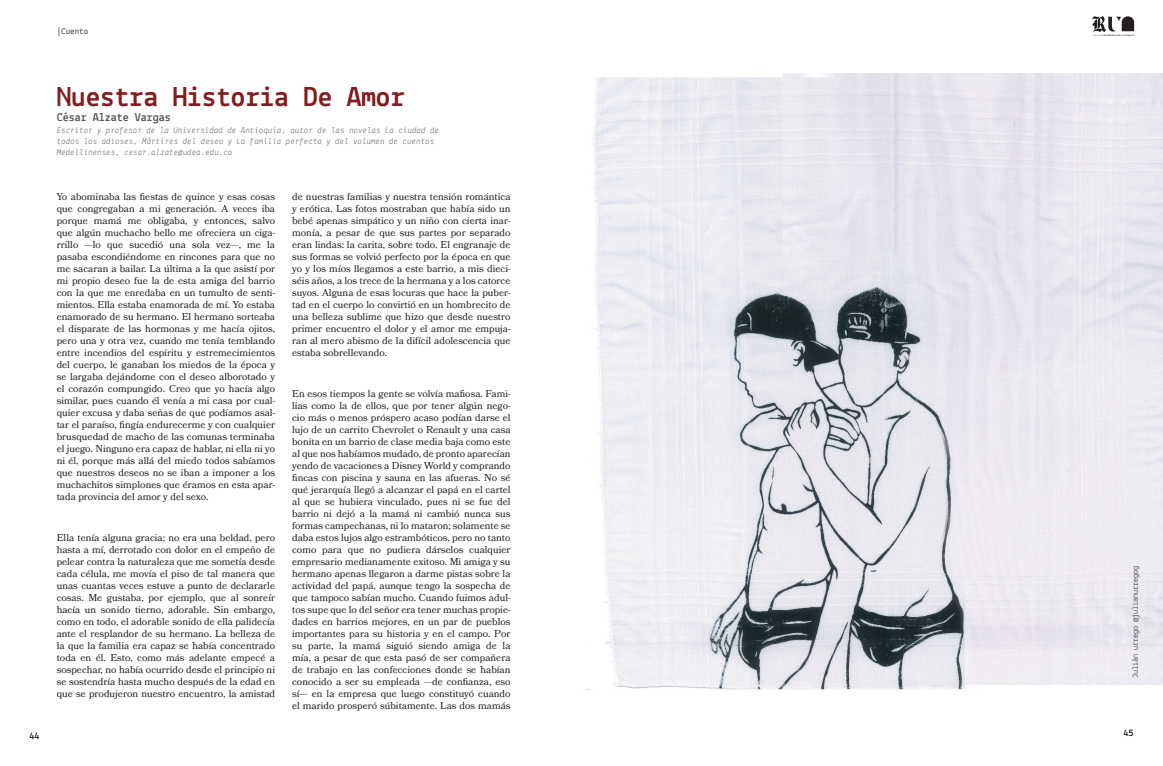
<style>
.page{position:relative;width:1163px;height:766px;background:#fff}
.page>*{position:absolute;margin:0;border:0;box-sizing:border-box;transform-origin:0 0}
.t1{font:700 29px "Lekton";color:#821c1e}
.t2{font:700 12px "Lekton";color:#57585a}
.t3{font:10px/12px "Bookmania";color:#231f20;text-align:justify}
.t4{font:700 10px "Lekton";color:#231f20}
.t5{font:italic 9px/10.8px "Lekton";color:#6c6d70}
.t6{font:700 9px "Lekton";color:#6c6d70}
.t7{font:8px "Lekton";color:#231f20}
</style>
<div class="page">
<svg style="left:1092px;top:16px;width:42px;height:21px"></svg>
<img style="left:586px;top:73px;width:576px;height:617px">
<p class="t6" style="left:57px;top:25px;width:33px">|Cuento</p>
<h1 class="t1" style="left:57px;top:79px;width:349px">Nuestra Historia De Amor</h1>
<p class="t2" style="left:57px;top:110px;width:115px">César Alzate Vargas</p>
<p class="t5" style="left:57px;top:125px;width:384px">Escritor y profesor de la Universidad de Antioquia, autor de las novelas La ciudad de todos los adioses, Mártires del deseo y La familia perfecta y del volumen de cuentos<br>Medellinenses, cesar.alzate@udea.edu.co</p>
<p class="t3" style="left:57px;top:190px;width:220px">Yo abominaba las fiestas de quince y esas cosas que congregaban a mi generación. A veces iba porque mamá me obligaba, y entonces, salvo que algún muchacho bello me ofreciera un ciga&shy;rrillo —lo que sucedió una sola vez—, me la pasaba escondiéndome en rincones para que no me sacaran a bailar. La última a la que asistí por mi propio deseo fue la de esta amiga del barrio con la que me enredaba en un tumulto de senti&shy;mientos. Ella estaba enamorada de mí. Yo estaba enamorado de su hermano. El hermano sorteaba el disparate de las hormonas y me hacía ojitos, pero una y otra vez, cuando me tenía temblando entre incendios del espíritu y estremecimientos del cuerpo, le ganaban los miedos de la época y se largaba dejándome con el deseo alborotado y el corazón compungido. Creo que yo hacía algo similar, pues cuando él venía a mi casa por cual&shy;quier excusa y daba señas de que podíamos asal&shy;tar el paraíso, fingía endurecerme y con cualquier brusquedad de macho de las comunas terminaba el juego. Ninguno era capaz de hablar, ni ella ni yo ni él, porque más allá del miedo todos sabíamos que nuestros deseos no se iban a imponer a los muchachitos simplones que éramos en esta apar&shy;tada provincia del amor y del sexo.</p>
<p class="t3" style="left:57px;top:531px;width:220px">Ella tenía alguna gracia; no era una beldad, pero hasta a mí, derrotado con dolor en el empeño de pelear contra la naturaleza que me sometía desde cada célula, me movía el piso de tal manera que unas cuantas veces estuve a punto de declararle cosas. Me gustaba, por ejemplo, que al sonreír hacía un sonido tierno, adorable. Sin embargo, como en todo, el adorable sonido de ella palidecía ante el resplandor de su hermano. La belleza de la que la familia era capaz se había concentrado toda en él. Esto, como más adelante empecé a sospechar, no había ocurrido desde el principio ni se sostendría hasta mucho después de la edad en que se produjeron nuestro encuentro, la amistad</p>
<p class="t3" style="left:292px;top:190px;width:220px">de nuestras familias y nuestra tensión romántica y erótica. Las fotos mostraban que había sido un bebé apenas simpático y un niño con cierta inar&shy;monía, a pesar de que sus partes por separado eran lindas: la carita, sobre todo. El engranaje de sus formas se volvió perfecto por la época en que yo y los míos llegamos a este barrio, a mis dieci&shy;séis años, a los trece de la hermana y a los catorce suyos. Alguna de esas locuras que hace la puber&shy;tad en el cuerpo lo convirtió en un hombrecito de una belleza sublime que hizo que desde nuestro primer encuentro el dolor y el amor me empuja&shy;ran al mero abismo de la difícil adolescencia que estaba sobrellevando.</p>
<p class="t3" style="left:292px;top:387px;width:220px">En esos tiempos la gente se volvía mafiosa. Fami&shy;lias como la de ellos, que por tener algún nego&shy;cio más o menos próspero acaso podían darse el lujo de un carrito Chevrolet o Renault y una casa bonita en un barrio de clase media baja como este al que nos habíamos mudado, de pronto aparecían yendo de vacaciones a Disney World y comprando fincas con piscina y sauna en las afueras. No sé qué jerarquía llegó a alcanzar el papá en el cartel al que se hubiera vinculado, pues ni se fue del barrio ni dejó a la mamá ni cambió nunca sus formas campechanas, ni lo mataron; solamente se daba estos lujos algo estrambóticos, pero no tanto como para que no pudiera dárselos cualquier empresario medianamente exitoso. Mi amiga y su hermano apenas llegaron a darme pistas sobre la actividad del papá, aunque tengo la sospecha de que tampoco sabían mucho. Cuando fuimos adul&shy;tos supe que lo del señor era tener muchas propie&shy;dades en barrios mejores, en un par de pueblos importantes para su historia y en el campo. Por su parte, la mamá siguió siendo amiga de la mía, a pesar de que esta pasó de ser compañera de trabajo en las confecciones donde se habían conocido a ser su empleada —de confianza, eso sí— en la empresa que luego constituyó cuando el marido prosperó súbitamente. Las dos mamás</p>
<p class="t7" style="left:1130px;top:677px;width:113px;rotate:-90deg">Julián urrego @julianurregog</p>
<p class="t4" style="left:29px;top:729px;width:12px">44</p>
<p class="t4" style="left:1123px;top:727px;width:11px">45</p>
</div>
